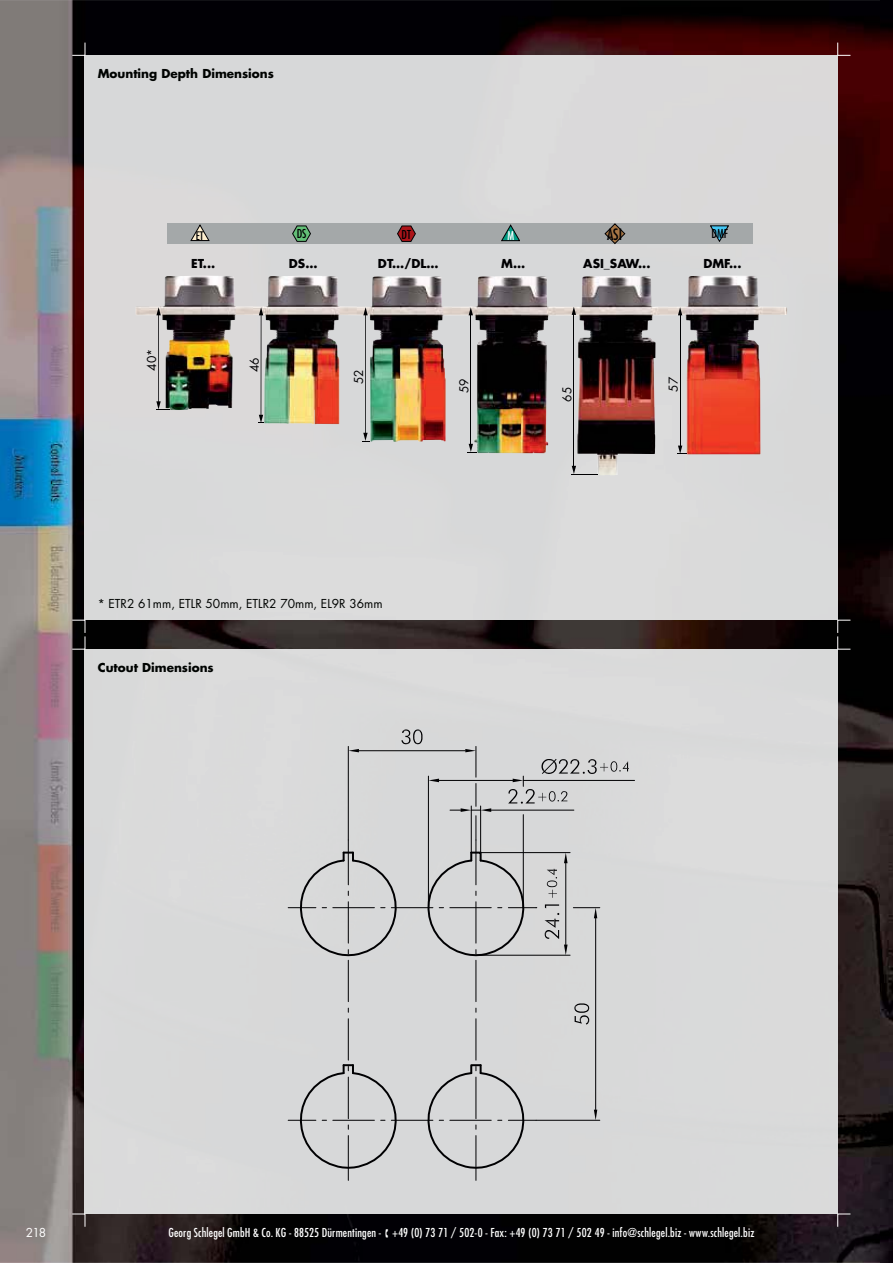
<style>
.page{position:relative;width:893px;height:1263px;background:#fff}
.page>*{position:absolute;margin:0;border:0;box-sizing:border-box;transform-origin:0 0}
.t1{font:condensed 15.3px "Futura Std";color:#000002}
.t2{font:condensed 12px "Futura Std";letter-spacing:.015em;color:#fff}
.t3{font:700 12px "Futura Std";color:#000002}
.t4{font:700 12px "Futura Std";color:#000301}
.t5{font:12px "Futura Std";color:#000301}
.t6{font:12px "Futura Std";color:#000002}
.t7{font:condensed 12px "Futura Std";color:#000002}
.t8{font:12px "Futura Std";color:#fff}
.t9{font:condensed 11.55px "Futura Std";color:#000002}
</style>
<div class="page">
<img style="left:0;top:0;width:880px;height:1263px">
<img style="left:880px;top:0;width:13px;height:1263px">
<div style="left:85px;top:56px;width:753px;height:564px;background:#d9d9d9"></div>
<div style="left:85px;top:650px;width:753px;height:564px;background:#d9d9da"></div>
<svg style="left:72px;top:1214px;width:14px;height:13px"></svg>
<svg style="left:837px;top:1214px;width:13px;height:13px"></svg>
<svg style="left:837px;top:43px;width:13px;height:13px"></svg>
<svg style="left:72px;top:43px;width:14px;height:13px"></svg>
<svg style="left:837px;top:620px;width:13px;height:30px"></svg>
<svg style="left:72px;top:620px;width:14px;height:30px"></svg>
<img style="left:136px;top:275px;width:555px;height:149px">
<hr style="left:680px;top:314px;width:1px;height:133px;background:#000002">
<svg style="left:678px;top:307px;width:4px;height:8px"></svg>
<svg style="left:677px;top:446px;width:9px;height:8px"></svg>
<hr style="left:573px;top:313px;width:1px;height:154px;background:#000002">
<svg style="left:572px;top:307px;width:4px;height:8px"></svg>
<svg style="left:571px;top:466px;width:26px;height:9px"></svg>
<hr style="left:470px;top:314px;width:1px;height:131px;background:#000002">
<svg style="left:469px;top:307px;width:4px;height:8px"></svg>
<svg style="left:468px;top:444px;width:9px;height:9px"></svg>
<hr style="left:365px;top:314px;width:1px;height:120px;background:#000002">
<svg style="left:363px;top:307px;width:5px;height:8px"></svg>
<svg style="left:363px;top:433px;width:7px;height:9px"></svg>
<hr style="left:261px;top:314px;width:1px;height:102px;background:#000002">
<svg style="left:259px;top:307px;width:4px;height:8px"></svg>
<svg style="left:258px;top:415px;width:6px;height:9px"></svg>
<hr style="left:158px;top:314px;width:1px;height:89px;background:#000002">
<svg style="left:156px;top:307px;width:5px;height:8px"></svg>
<svg style="left:156px;top:401px;width:14px;height:9px"></svg>
<div style="left:167px;top:224px;width:585px;height:20px;background:#a4a8a9"></div>
<svg style="left:604px;top:223px;width:21px;height:21px"></svg>
<svg style="left:191px;top:225px;width:18px;height:16px"></svg>
<svg style="left:292px;top:225px;width:19px;height:17px"></svg>
<svg style="left:397px;top:225px;width:19px;height:17px"></svg>
<svg style="left:501px;top:225px;width:19px;height:16px"></svg>
<svg style="left:710px;top:226px;width:19px;height:16px"></svg>
<hr style="left:348px;top:746px;width:1px;height:94px;background:#000002">
<hr style="left:359px;top:750px;width:106px;height:1px;background:#000002">
<svg style="left:348px;top:749px;width:11px;height:3px"></svg>
<svg style="left:465px;top:749px;width:10px;height:3px"></svg>
<svg style="left:401px;top:729px;width:21px;height:16px"></svg>
<hr style="left:475px;top:746px;width:1px;height:31px;background:#000002">
<hr style="left:471px;top:806px;width:1px;height:47px;background:#000002">
<hr style="left:480px;top:806px;width:1px;height:47px;background:#000002">
<hr style="left:491px;top:810px;width:83px;height:1px;background:#000002">
<svg style="left:450px;top:783px;width:41px;height:57px;background:#c6c7c8"></svg>
<hr style="left:475px;top:1136px;width:1px;height:44px;background:#000002">
<hr style="left:475px;top:1019px;width:1px;height:41px;background:#000002">
<hr style="left:475px;top:960px;width:1px;height:42px;background:#000002">
<hr style="left:475px;top:840px;width:1px;height:45px;background:#000002">
<hr style="left:348px;top:1136px;width:1px;height:44px;background:#000002">
<hr style="left:348px;top:1019px;width:1px;height:41px;background:#000002">
<hr style="left:348px;top:960px;width:1px;height:42px;background:#000002">
<hr style="left:348px;top:840px;width:1px;height:45px;background:#000002">
<hr style="left:481px;top:852px;width:89px;height:1px;background:#000002">
<hr style="left:476px;top:955px;width:94px;height:1px;background:#000002">
<svg style="left:285px;top:1063px;width:254px;height:107px;background:#cacbcc"></svg>
<svg style="left:285px;top:851px;width:282px;height:106px;background:#c8c8c9"></svg>
<hr style="left:536px;top:1120px;width:64px;height:1px;background:#000002">
<hr style="left:595px;top:918px;width:1px;height:192px;background:#000002">
<svg style="left:594px;top:1110px;width:3px;height:10px"></svg>
<svg style="left:574px;top:1003px;width:16px;height:22px"></svg>
<svg style="left:573px;top:907px;width:27px;height:11px"></svg>
<hr style="left:428px;top:776px;width:1px;height:132px;background:#000002">
<hr style="left:523px;top:815px;width:1px;height:93px;background:#000002">
<hr style="left:439px;top:780px;width:74px;height:1px;background:#000002">
<hr style="left:523px;top:780px;width:111px;height:1px;background:#000002">
<svg style="left:428px;top:779px;width:11px;height:3px"></svg>
<svg style="left:508px;top:759px;width:121px;height:45px;background:#c3c3c4"></svg>
<p class="t4" style="left:98px;top:68px;width:178px">Mounting Depth Dimensions</p>
<p class="t9" style="left:196px;top:229px;width:9px">ET</p>
<p class="t7" style="left:297px;top:227px;width:11px">DS</p>
<p class="t7" style="left:401px;top:228px;width:11px">DT</p>
<p class="t2" style="left:507px;top:229px;width:8px">M</p>
<p class="t1" style="left:607px;top:225px;width:17px">ASI</p>
<p class="t7" style="left:711px;top:227px;width:18px">DMF</p>
<p class="t3" style="left:191px;top:258px;width:26px">ET...</p>
<p class="t3" style="left:289px;top:258px;width:30px">DS...</p>
<p class="t3" style="left:378px;top:258px;width:62px">DT.../DL...</p>
<p class="t3" style="left:501px;top:258px;width:26px">M...</p>
<p class="t3" style="left:583px;top:258px;width:69px">ASI_SAW...</p>
<p class="t3" style="left:703px;top:258px;width:40px">DMF...</p>
<p class="t6" style="left:146px;top:371px;width:23px;rotate:-90deg">40*</p>
<p class="t6" style="left:249px;top:372px;width:16px;rotate:-90deg">46</p>
<p class="t6" style="left:353px;top:384px;width:16px;rotate:-90deg">52</p>
<p class="t6" style="left:458px;top:393px;width:16px;rotate:-90deg">59</p>
<p class="t5" style="left:98px;top:598px;width:286px">* ETR2 61mm, ETLR 50mm, ETLR2 70mm, EL9R 36mm</p>
<p class="t4" style="left:98px;top:662px;width:118px">Cutout Dimensions</p>
<p class="t6" style="left:562px;top:402px;width:16px;rotate:-90deg">65</p>
<p class="t6" style="left:668px;top:392px;width:16px;rotate:-90deg">57</p>
<p class="t8" style="left:26px;top:1227px;width:22px">218</p>
<p class="t2" style="left:168px;top:1226px;width:587px">Georg Schlegel GmbH &amp; Co. KG - 88525 Dürmentingen - ▪ +49 (0) 73 71 / 502-0 - Fax: +49 (0) 73 71 / 502 49 - info@schlegel.biz - www.schlegel.biz</p>
</div>
